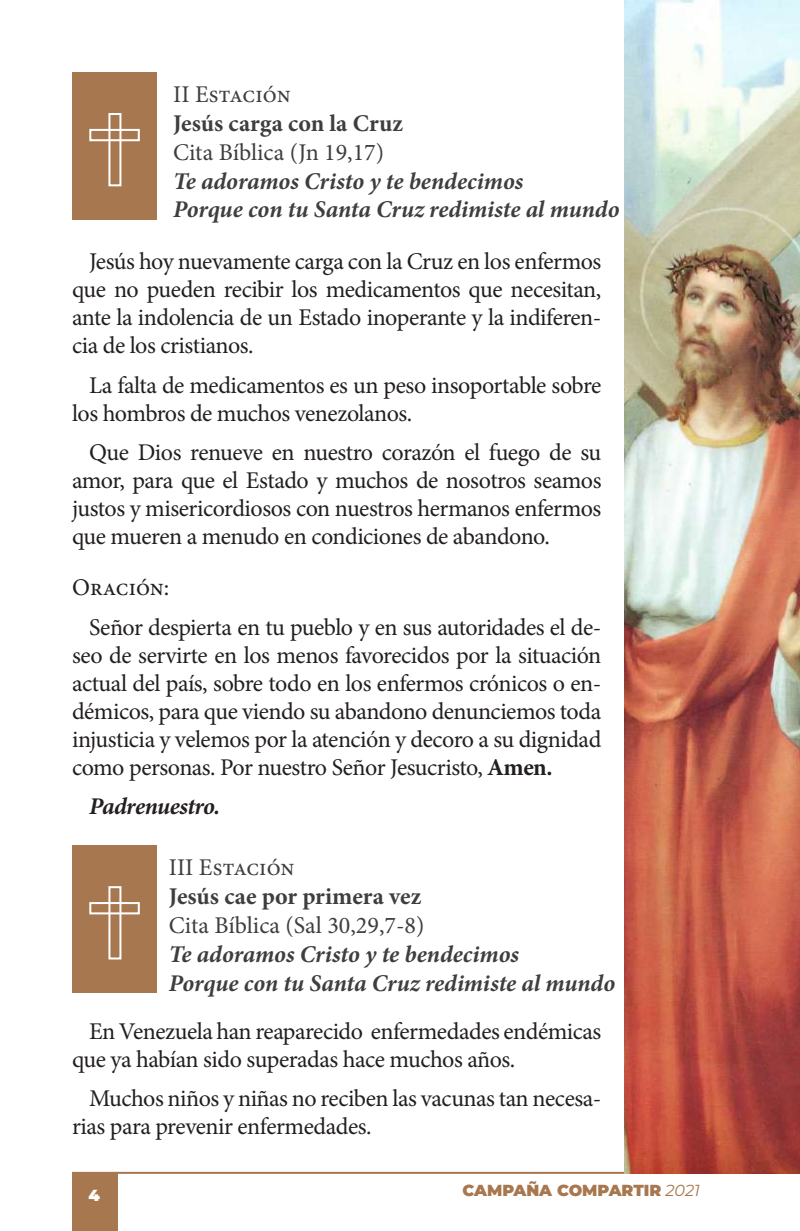
<style>
.page{position:relative;width:800px;height:1231px;background:#fff}
.page>*{position:absolute;margin:0;border:0;box-sizing:border-box;transform-origin:0 0}
.t1{font:24px/28px "Minion Pro";letter-spacing:-.02em;color:#231f20}
.t2{font:italic 700 24px/28.8px "Minion Pro";letter-spacing:-.005em;color:#3e3e3f}
.t3{font:24px "Minion Pro";color:#3e3e3f}
.t4{font:700 24px "Minion Pro";color:#3e3e3f}
.t5{font:italic 700 24px "Minion Pro";letter-spacing:-.025em;color:#231f20}
.t6{font:900 16px "Montserrat";color:#a77750}
.t7{font:900 16px "Montserrat";color:#fff}
.s1{font-weight:700}
.s2{font-weight:400;font-style:italic}
</style>
<div class="page">
<hr style="left:72px;top:1171px;width:642px;height:2px;background:#a77750">
<div style="left:72px;top:1172px;width:46px;height:58px;background:#a77750"></div>
<div style="left:72px;top:72px;width:85px;height:147px;background:#a77750"></div>
<div style="left:108px;top:113px;width:13px;height:73px;border:2px solid #fff"></div>
<div style="left:89px;top:129px;width:51px;height:12px;border:2px solid #fff"></div>
<div style="left:72px;top:845px;width:85px;height:147px;background:#a77750"></div>
<div style="left:108px;top:886px;width:13px;height:73px;border:2px solid #fff"></div>
<div style="left:89px;top:902px;width:51px;height:12px;border:2px solid #fff"></div>
<img style="left:624px;top:0;width:175px;height:1173px">
<p class="t3" style="left:173px;top:78px;width:119px">II Estación</p>
<p class="t4" style="left:173px;top:109px;width:231px">Jesús carga con la Cruz</p>
<p class="t3" style="left:173px;top:136px;width:212px">Cita Bíblica (Jn 19,17)</p>
<p class="t2" style="left:173px;top:166px;width:448px">Te adoramos Cristo y te bendecimos<br>Porque con tu Santa Cruz redimiste al mundo</p>
<p class="t1" style="left:72px;top:248px;width:530px;text-align:justify;text-indent:17px">Jesús hoy nuevamente carga con la Cruz en los enfermos que no pueden recibir los medicamentos que necesitan, ante la indolencia de un Estado inoperante y la indiferen&shy;cia de los cristianos.</p>
<p class="t1" style="left:72px;top:371px;width:530px;text-indent:17px">La falta de medicamentos es un peso insoportable sobre los hombros de muchos venezolanos.</p>
<p class="t1" style="left:72px;top:438px;width:531px;text-align:justify;text-indent:17px">Que Dios renueve en nuestro corazón el fuego de su amor, para que el Estado y muchos de nosotros seamos justos y misericordiosos con nuestros hermanos enfermos que mueren a menudo en condiciones de abandono.</p>
<p class="t1" style="left:89px;top:568px;width:513px;line-height:39.4px;text-indent:-17px">Oración:<br>Señor despierta en tu pueblo y en sus autoridades el de-</p>
<p class="t1" style="left:72px;top:641px;width:530px;text-align:justify">seo de servirte en los menos favorecidos por la situación actual del país, sobre todo en los enfermos crónicos o en&shy;démicos, para que viendo su abandono denunciemos toda injusticia y velemos por la atención y decoro a su dignidad como personas. Por nuestro Señor Jesucristo, <span class="s1">Amen.</span></p>
<p class="t5" style="left:89px;top:789px;width:133px">Padrenuestro.</p>
<p class="t3" style="left:169px;top:851px;width:127px">III Estación</p>
<p class="t4" style="left:169px;top:882px;width:254px">Jesús cae por primera vez</p>
<p class="t3" style="left:169px;top:909px;width:257px">Cita Bíblica (Sal 30,29,7-8)</p>
<p class="t2" style="left:169px;top:939px;width:448px">Te adoramos Cristo y te bendecimos<br>Porque con tu Santa Cruz redimiste al mundo</p>
<p class="t1" style="left:72px;top:1016px;width:530px;text-indent:17px">En Venezuela han reaparecido enfermedades endémicas que ya habían sido superadas hace muchos años.</p>
<p class="t1" style="left:72px;top:1084px;width:530px;text-indent:17px">Muchos niños y niñas no reciben las vacunas tan necesa&shy;rias para prevenir enfermedades.</p>
<p class="t7" style="left:88px;top:1183px;width:13px">4</p>
<p class="t6" style="left:462px;top:1177px;width:239px">CAMPAÑA COMPARTIR <span class="s2">2021</span></p>
</div>
